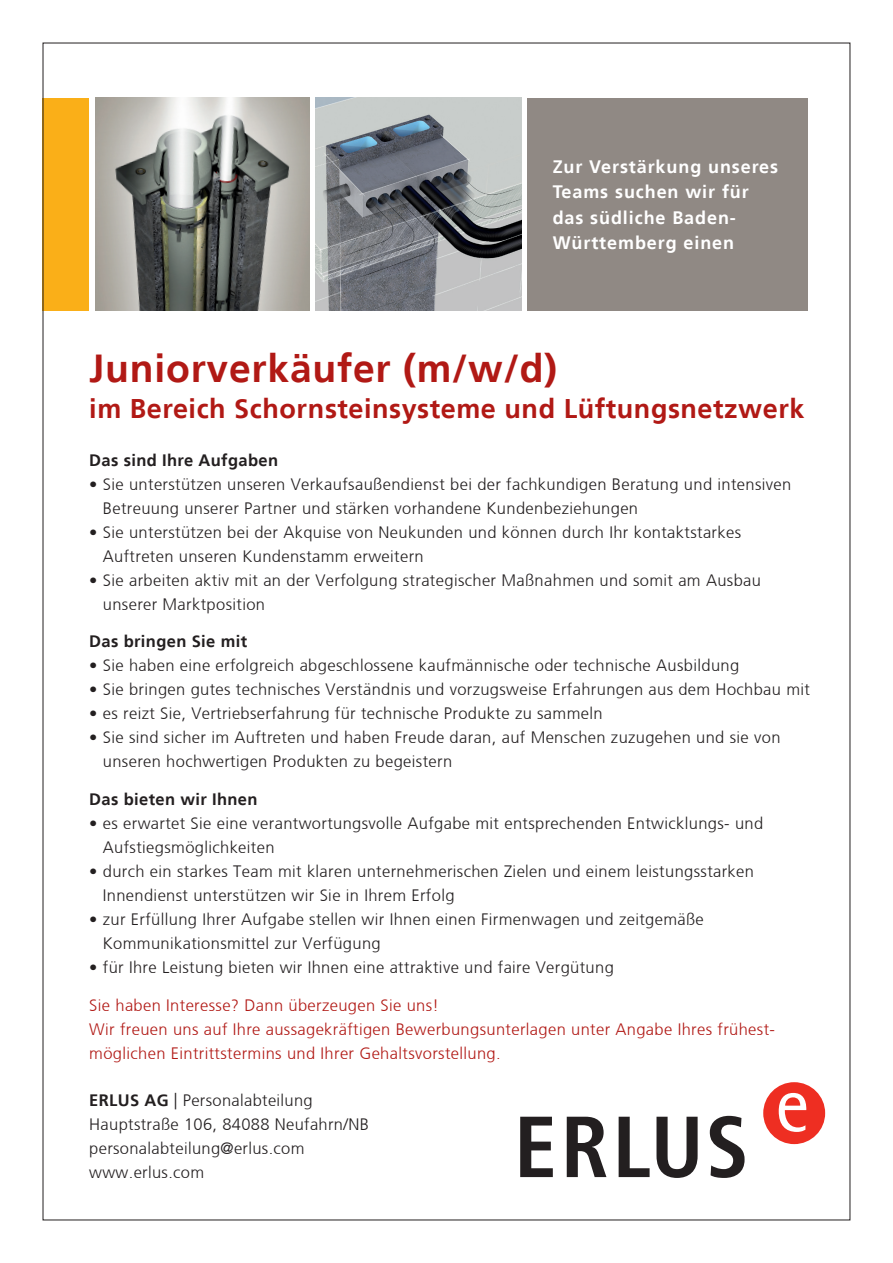
<style>
.page{position:relative;width:893px;height:1263px;background:#fff}
.page>*{position:absolute;margin:0;border:0;box-sizing:border-box;transform-origin:0 0}
.t1{font:700 39px "Frutiger LT";letter-spacing:.02em;color:#b11915}
.t2{font:700 27px "Frutiger LT";letter-spacing:.02em;color:#b11915}
.t3{font:700 18px/25.5px "Frutiger LT";letter-spacing:.05em;color:#fff}
.t4{font:300 16.5px/24px "Frutiger CE";letter-spacing:.02em;color:#231f20}
.t5{font:300 16.5px/24px "Frutiger CE";letter-spacing:.02em;color:#b11915}
.t6{font:700 16.5px "Frutiger LT";letter-spacing:.02em;color:#231f20}
.s1{font-family:"Frutiger LT";font-weight:700}
</style>
<div class="page">
<div style="left:763px;top:1082px;width:62px;height:62px;background:#ee2e22;border-radius:50%"></div>
<svg style="left:779px;top:1093px;width:27px;height:39px"></svg>
<svg style="left:520px;top:1117px;width:33px;height:60px"></svg>
<svg style="left:567px;top:1117px;width:39px;height:60px"></svg>
<svg style="left:619px;top:1117px;width:31px;height:60px"></svg>
<svg style="left:656px;top:1117px;width:42px;height:61px"></svg>
<svg style="left:710px;top:1116px;width:35px;height:62px"></svg>
<img style="left:95px;top:98px;width:215px;height:212px">
<img style="left:316px;top:98px;width:205px;height:212px">
<div style="left:43px;top:98px;width:46px;height:212px;background:#faaf18"></div>
<div style="left:527px;top:98px;width:281px;height:212px;background:#908984"></div>
<p class="t3" style="left:553px;top:154px;width:227px">Zur Verstärkung unseres<br>Teams suchen wir für das südliche Baden-<br>Württemberg einen</p>
<h1 class="t1" style="left:89px;top:346px;width:469px">Juniorverkäufer (m/w/d)</h1>
<h2 class="t2" style="left:89px;top:393px;width:717px">im Bereich Schornsteinsysteme und Lüftungsnetzwerk</h2>
<p class="t6" style="left:89px;top:450px;width:190px">Das sind Ihre Aufgaben</p>
<p class="t4" style="left:103px;top:472px;width:690px;text-indent:-14px">• Sie unterstützen unseren Verkaufsaußendienst bei der fachkundigen Beratung und intensiven<br>Betreuung unserer Partner und stärken vorhandene Kundenbeziehungen</p>
<p class="t4" style="left:103px;top:520px;width:640px;text-indent:-14px">• Sie unterstützen bei der Akquise von Neukunden und können durch Ihr kontaktstarkes<br>Auftreten unseren Kundenstamm erweitern</p>
<p class="t4" style="left:103px;top:568px;width:660px;text-indent:-14px">• Sie arbeiten aktiv mit an der Verfolgung strategischer Maßnahmen und somit am Ausbau unserer Marktposition</p>
<p class="t6" style="left:89px;top:632px;width:159px">Das bringen Sie mit</p>
<p class="t4" style="left:89px;top:653px;width:651px">• Sie haben eine erfolgreich abgeschlossene kaufmännische oder technische Ausbildung</p>
<p class="t4" style="left:89px;top:677px;width:722px">• Sie bringen gutes technisches Verständnis und vorzugsweise Erfahrungen aus dem Hochbau mit</p>
<p class="t4" style="left:89px;top:701px;width:515px">• es reizt Sie, Vertriebserfahrung für technische Produkte zu sammeln</p>
<p class="t4" style="left:103px;top:725px;width:679px;text-indent:-14px">• Sie sind sicher im Auftreten und haben Freude daran, auf Menschen zuzugehen und sie von unseren hochwertigen Produkten zu begeistern</p>
<p class="t6" style="left:89px;top:789px;width:170px">Das bieten wir Ihnen</p>
<p class="t4" style="left:103px;top:811px;width:662px;text-indent:-14px">• es erwartet Sie eine verantwortungsvolle Aufgabe mit entsprechenden Entwicklungs- und<br>Aufstiegsmöglichkeiten</p>
<p class="t4" style="left:103px;top:859px;width:653px;text-indent:-14px">• durch ein starkes Team mit klaren unternehmerischen Zielen und einem leistungsstarken<br>Innendienst unterstützen wir Sie in Ihrem Erfolg</p>
<p class="t4" style="left:103px;top:907px;width:602px;text-indent:-14px">• zur Erfüllung Ihrer Aufgabe stellen wir Ihnen einen Firmenwagen und zeitgemäße<br>Kommunikationsmittel zur Verfügung</p>
<p class="t4" style="left:89px;top:955px;width:526px">• für Ihre Leistung bieten wir Ihnen eine attraktive und faire Vergütung</p>
<p class="t5" style="left:89px;top:992px;width:687px">Sie haben Interesse? Dann überzeugen Sie uns!<br>Wir freuen uns auf Ihre aussagekräftigen Bewerbungsunterlagen unter Angabe Ihres frühest&shy;möglichen Eintrittstermins und Ihrer Gehaltsvorstellung.</p>
<p class="t4" style="left:89px;top:1088px;width:281px"><span class="s1">ERLUS AG</span> | Personalabteilung<br>Hauptstraße 106, 84088 Neufahrn/NB personalabteilung@erlus.com www.erlus.com</p>
</div>
